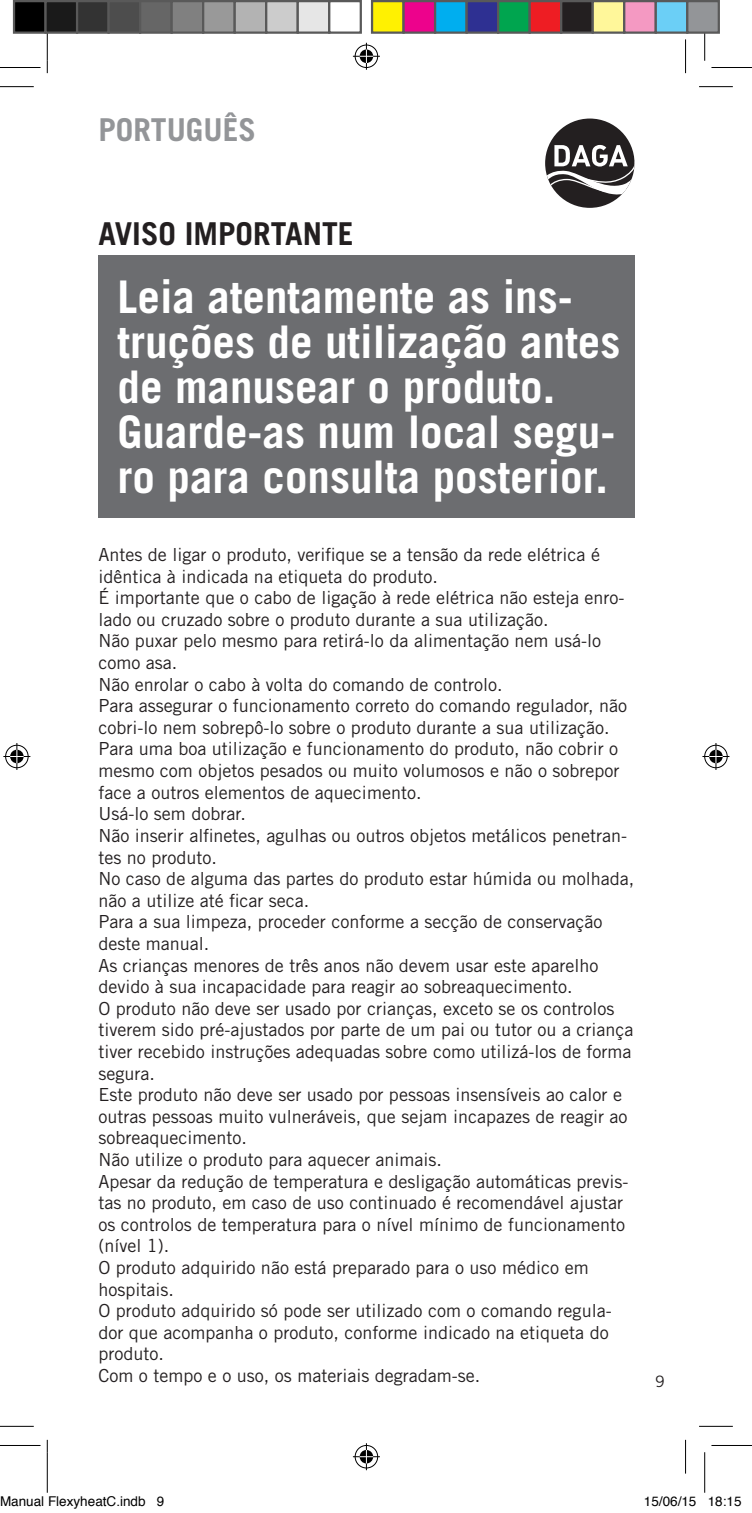
<style>
.page{position:relative;width:752px;height:1513px;background:#fff}
.page>*{position:absolute;margin:0;border:0;box-sizing:border-box;transform-origin:0 0}
.t1{font:700 45px/45px "Trade Gothic LT Std";color:#fff}
.t2{font:700 31.5px "Trade Gothic LT Std";color:#231f20}
.t3{font:700 31.5px "Trade Gothic LT Std";color:#939598}
.t4{font:18px/21.6px "Trade Gothic LT Std";color:#231f20}
.t5{font:15.75px "Trade Gothic LT Std";color:#231f20}
.t6{font:13.5px "Helvetica";color:#000}
</style>
<div class="page">
<div style="left:545px;top:119px;width:89px;height:89px;background:#231f20;border-radius:50%"></div>
<svg style="left:545px;top:145px;width:89px;height:52px"></svg>
<div style="left:98px;top:255px;width:536px;height:263px;background:#6c6d70"></div>
<hr style="left:0;top:86px;width:34px;height:1px;background:#000">
<hr style="left:699px;top:86px;width:33px;height:1px;background:#000">
<hr style="left:0;top:1426px;width:34px;height:1px;background:#000">
<hr style="left:699px;top:1426px;width:33px;height:1px;background:#000">
<hr style="left:47px;top:39px;width:1px;height:34px;background:#000">
<hr style="left:47px;top:1439px;width:1px;height:34px;background:#000">
<hr style="left:685px;top:39px;width:1px;height:34px;background:#000">
<hr style="left:685px;top:1439px;width:1px;height:34px;background:#000">
<hr style="left:0;top:67px;width:40px;height:1px;background:#000">
<hr style="left:711px;top:67px;width:40px;height:1px;background:#000">
<hr style="left:0;top:1445px;width:40px;height:1px;background:#000">
<hr style="left:711px;top:1445px;width:40px;height:1px;background:#000">
<hr style="left:47px;top:20px;width:1px;height:41px;background:#000">
<hr style="left:47px;top:1452px;width:1px;height:40px;background:#000">
<hr style="left:704px;top:20px;width:1px;height:41px;background:#000">
<hr style="left:704px;top:1452px;width:1px;height:40px;background:#000">
<svg style="left:353px;top:43px;width:27px;height:27px"></svg>
<svg style="left:353px;top:1443px;width:27px;height:27px"></svg>
<svg style="left:3px;top:743px;width:27px;height:27px"></svg>
<svg style="left:702px;top:743px;width:27px;height:27px"></svg>
<div style="left:14px;top:1px;width:32px;height:32px;background:#000"></div>
<div style="left:13px;top:0;width:34px;height:34px;border:2px solid #595959"></div>
<div style="left:46px;top:1px;width:31px;height:32px;background:#1a1a1a"></div>
<div style="left:44px;top:0;width:34px;height:34px;border:2px solid #595959"></div>
<div style="left:77px;top:1px;width:32px;height:32px;background:#333"></div>
<div style="left:76px;top:0;width:34px;height:34px;border:2px solid #595959"></div>
<div style="left:109px;top:1px;width:31px;height:32px;background:#4d4d4d"></div>
<div style="left:107px;top:0;width:34px;height:34px;border:2px solid #595959"></div>
<div style="left:140px;top:1px;width:32px;height:32px;background:#666"></div>
<div style="left:139px;top:0;width:34px;height:34px;border:2px solid #595959"></div>
<div style="left:172px;top:1px;width:31px;height:32px;background:#808080"></div>
<div style="left:170px;top:0;width:34px;height:34px;border:2px solid #595959"></div>
<div style="left:203px;top:1px;width:32px;height:32px;background:#999"></div>
<div style="left:202px;top:0;width:34px;height:34px;border:2px solid #595959"></div>
<div style="left:235px;top:1px;width:31px;height:32px;background:#b3b3b3"></div>
<div style="left:233px;top:0;width:34px;height:34px;border:2px solid #595959"></div>
<div style="left:266px;top:1px;width:32px;height:32px;background:#ccc"></div>
<div style="left:265px;top:0;width:34px;height:34px;border:2px solid #595959"></div>
<div style="left:298px;top:1px;width:31px;height:32px;background:#e6e6e6"></div>
<div style="left:296px;top:0;width:34px;height:34px;border:2px solid #595959"></div>
<div style="left:328px;top:0;width:34px;height:34px;border:2px solid #595959"></div>
<div style="left:372px;top:1px;width:31px;height:32px;background:#fff101"></div>
<div style="left:371px;top:0;width:33px;height:34px;border:2px solid #595959"></div>
<div style="left:403px;top:1px;width:32px;height:32px;background:#ed028c"></div>
<div style="left:402px;top:0;width:34px;height:34px;border:2px solid #595959"></div>
<div style="left:435px;top:1px;width:31px;height:32px;background:#00aeef"></div>
<div style="left:434px;top:0;width:33px;height:34px;border:2px solid #595959"></div>
<div style="left:466px;top:1px;width:32px;height:32px;background:#2e3092"></div>
<div style="left:465px;top:0;width:34px;height:34px;border:2px solid #595959"></div>
<div style="left:498px;top:1px;width:31px;height:32px;background:#00a54f"></div>
<div style="left:497px;top:0;width:33px;height:34px;border:2px solid #595959"></div>
<div style="left:529px;top:1px;width:32px;height:32px;background:#ee1d23"></div>
<div style="left:528px;top:0;width:34px;height:34px;border:2px solid #595959"></div>
<div style="left:561px;top:1px;width:31px;height:32px;background:#231f20"></div>
<div style="left:560px;top:0;width:33px;height:34px;border:2px solid #595959"></div>
<div style="left:592px;top:1px;width:32px;height:32px;background:#fff79a"></div>
<div style="left:591px;top:0;width:34px;height:34px;border:2px solid #595959"></div>
<div style="left:624px;top:1px;width:31px;height:32px;background:#f499c2"></div>
<div style="left:623px;top:0;width:33px;height:34px;border:2px solid #595959"></div>
<div style="left:655px;top:1px;width:32px;height:32px;background:#6bcff6"></div>
<div style="left:654px;top:0;width:34px;height:34px;border:2px solid #595959"></div>
<div style="left:687px;top:1px;width:31px;height:32px;background:#939598"></div>
<div style="left:686px;top:0;width:33px;height:34px;border:2px solid #595959"></div>
<h2 class="t3" style="left:98px;top:111px;width:159px">PORTUGUÊS</h2>
<h2 class="t2" style="left:98px;top:215px;width:257px">AVISO IMPORTANTE</h2>
<h1 class="t1" style="left:117px;top:273px;width:504px">Leia atentamente as ins&shy;truções de utilização antes de manusear o produto.<br>Guarde-as num local segu&shy;ro para consulta posterior.</h1>
<p class="t4" style="left:98px;top:543px;width:537px">Antes de ligar o produto, verifique se a tensão da rede elétrica é idêntica à indicada na etiqueta do produto.<br>É importante que o cabo de ligação à rede elétrica não esteja enro&shy;lado ou cruzado sobre o produto durante a sua utilização.<br>Não puxar pelo mesmo para retirá-lo da alimentação nem usá-lo como asa.<br>Não enrolar o cabo à volta do comando de controlo.<br>Para assegurar o funcionamento correto do comando regulador, não cobri-lo nem sobrepô-lo sobre o produto durante a sua utilização.<br>Para uma boa utilização e funcionamento do produto, não cobrir o mesmo com objetos pesados ou muito volumosos e não o sobrepor face a outros elementos de aquecimento.<br>Usá-lo sem dobrar.<br>Não inserir alfinetes, agulhas ou outros objetos metálicos penetran&shy;tes no produto.<br>No caso de alguma das partes do produto estar húmida ou molhada, não a utilize até ficar seca.<br>Para a sua limpeza, proceder conforme a secção de conservação deste manual.<br>As crianças menores de três anos não devem usar este aparelho devido à sua incapacidade para reagir ao sobreaquecimento.<br>O produto não deve ser usado por crianças, exceto se os controlos tiverem sido pré-ajustados por parte de um pai ou tutor ou a criança tiver recebido instruções adequadas sobre como utilizá-los de forma segura.<br>Este produto não deve ser usado por pessoas insensíveis ao calor e outras pessoas muito vulneráveis, que sejam incapazes de reagir ao sobreaquecimento.<br>Não utilize o produto para aquecer animais.<br>Apesar da redução de temperatura e desligação automáticas previs&shy;tas no produto, em caso de uso continuado é recomendável ajustar os controlos de temperatura para o nível mínimo de funcionamento (nível 1).<br>O produto adquirido não está preparado para o uso médico em hospitais.<br>O produto adquirido só pode ser utilizado com o comando regula&shy;dor que acompanha o produto, conforme indicado na etiqueta do produto.<br>Com o tempo e o uso, os materiais degradam-se.</p>
<p class="t5" style="left:655px;top:1371px;width:11px">9</p>
<p class="t6" style="left:0;top:1491px;width:166px">Manual FlexyheatC.indb 9</p>
<p class="t6" style="left:643px;top:1491px;width:99px">15/06/15 18:15</p>
</div>
